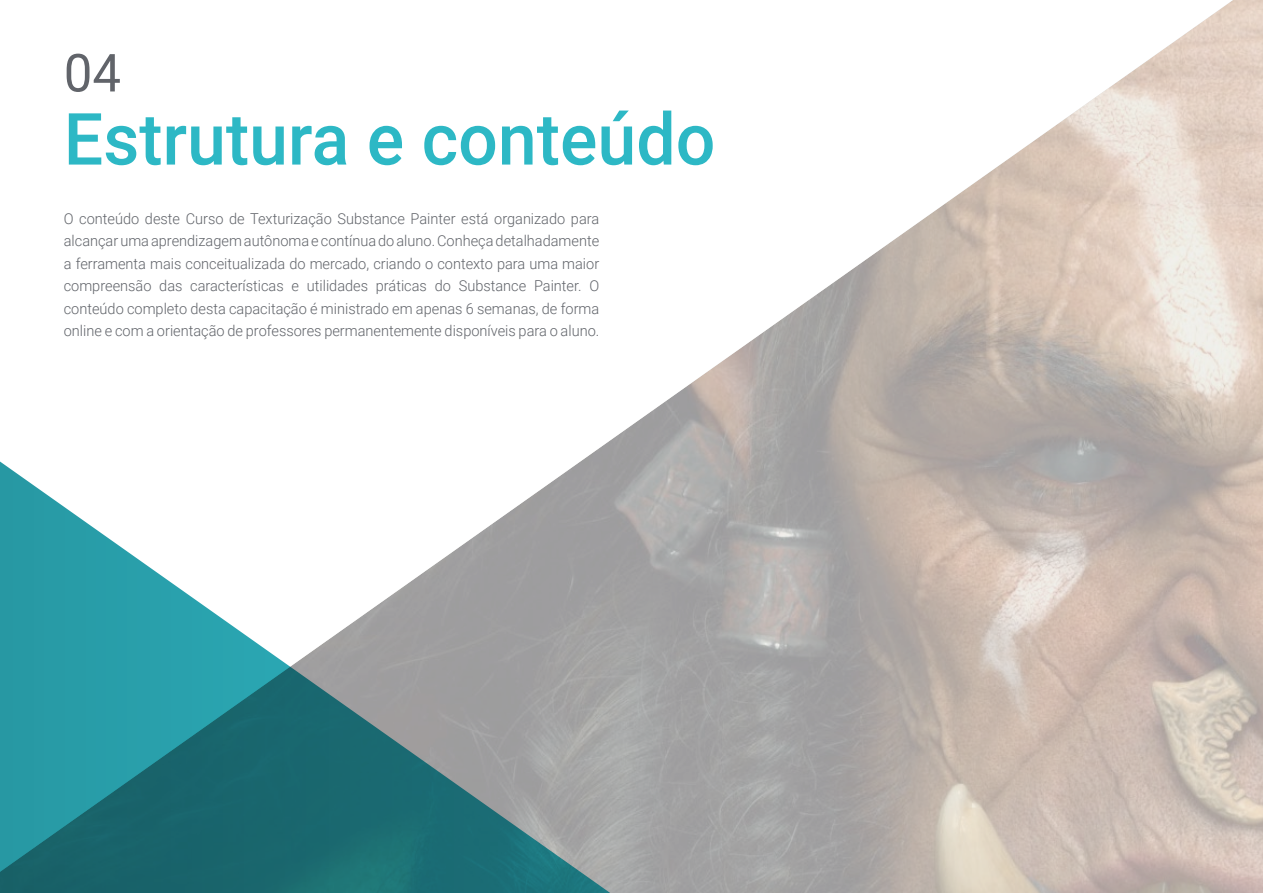
<style>
.page{position:relative;width:1263px;height:893px;background:#fff}
.page>*{position:absolute;margin:0;border:0;box-sizing:border-box;transform-origin:0 0}
.t1{font:500 72px "Roboto";color:#2db8c5}
.t2{font:52.5px "Roboto";color:#61646a}
.t3{font:300 15px/22.5px "Roboto";color:#61646a;text-align:justify}
</style>
<div class="page">
<img style="left:602px;top:0;width:661px;height:893px">
<svg style="left:0;top:446px;width:640px;height:447px"></svg>
<h2 class="t2" style="left:64px;top:36px;width:59px">04</h2>
<h1 class="t1" style="left:64px;top:89px;width:653px">Estrutura e conteúdo</h1>
<p class="t3" style="left:64px;top:207px;width:537px">O conteúdo deste Curso de Texturização Substance Painter está organizado para alcançar uma aprendizagem autônoma e contínua do aluno. Conheça detalhadamente a ferramenta mais conceitualizada do mercado, criando o contexto para uma maior compreensão das características e utilidades práticas do Substance Painter. O conteúdo completo desta capacitação é ministrado em apenas 6 semanas, de forma online e com a orientação de professores permanentemente disponíveis para o aluno.</p>
</div>
